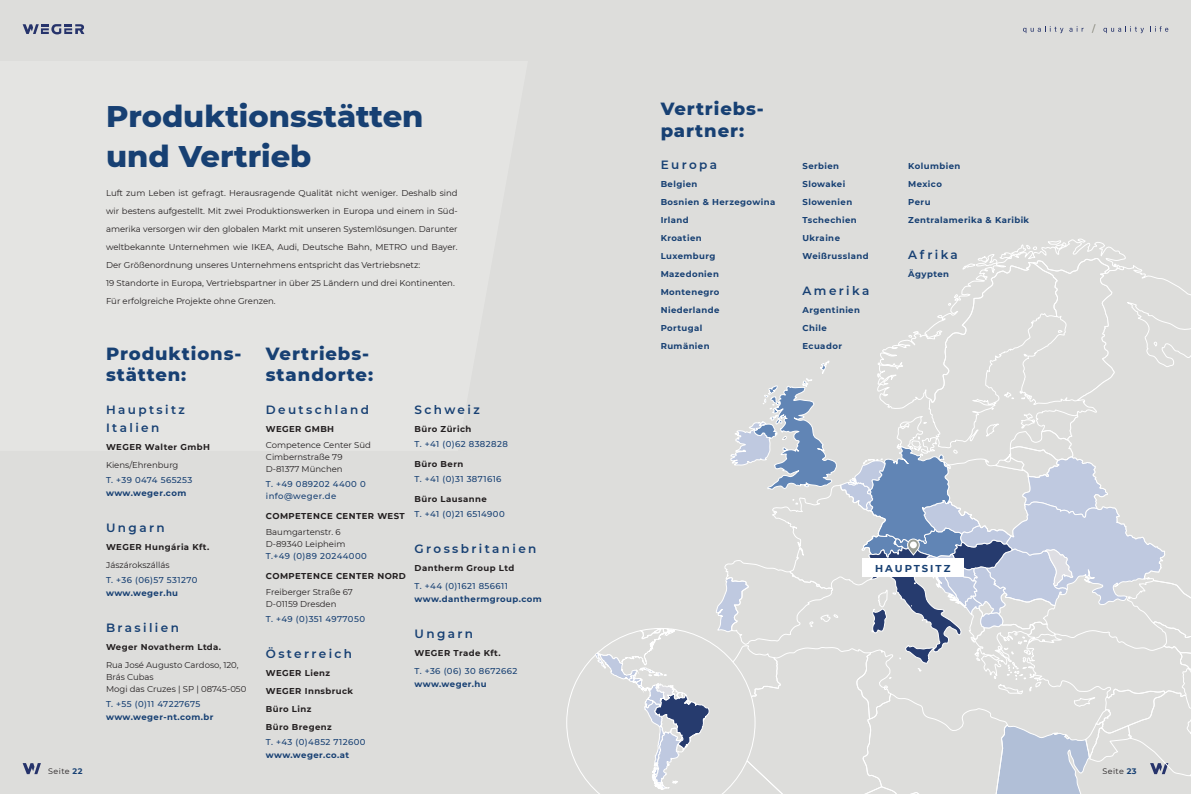
<style>
.page{position:relative;width:1191px;height:794px;background:#dddddb}
.page>*{position:absolute;margin:0;border:0;box-sizing:border-box;transform-origin:0 0}
.t1{font:800 30.5px/40px "Montserrat";color:#174073}
.t2{font:800 18px/21.6px "Montserrat";letter-spacing:.05em;color:#174073}
.t3{font:600 12px/18px "Montserrat";letter-spacing:.2em;color:#174073}
.t4{font:700 10px "Montserrat";letter-spacing:.2em;color:#174073}
.t5{font:8.5px/18px "Montserrat";color:#231f20}
.t6{font:700 8.5px/18px "Montserrat";letter-spacing:.05em;color:#174073}
.t7{font:500 8.5px/12px "Montserrat";letter-spacing:.05em;color:#174073}
.t8{font:700 8.5px/18px "Montserrat";letter-spacing:.05em;color:#231f20}
.t9{font:8px "Montserrat";letter-spacing:.05em;color:#231f20}
.s1{font-weight:700;color:#174073}
</style>
<div class="page">
<svg style="left:23px;top:763px;width:18px;height:11px"></svg>
<svg style="left:1091px;top:24px;width:4px;height:9px"></svg>
<svg style="left:1103px;top:26px;width:41px;height:7px"></svg>
<svg style="left:1150px;top:26px;width:18px;height:6px"></svg>
<svg style="left:1023px;top:26px;width:40px;height:7px"></svg>
<svg style="left:1069px;top:26px;width:14px;height:6px"></svg>
<svg style="left:23px;top:24px;width:61px;height:10px"></svg>
<svg style="left:994px;top:238px;width:132px;height:20px"></svg>
<svg style="left:566px;top:258px;width:625px;height:536px"></svg>
<div style="left:910px;top:541px;width:6px;height:7px;background:#fff;border-radius:50%"></div>
<h1 class="t1" style="left:106px;top:95px;width:319px">Produktionsstätten und Vertrieb</h1>
<p class="t5" style="left:106px;top:184px;width:353px">Luft zum Leben ist gefragt. Herausragende Qualität nicht weniger. Deshalb sind wir bestens aufgestellt. Mit zwei Produktionswerken in Europa und einem in Süd&shy;amerika versorgen wir den globalen Markt mit unseren Systemlösungen. Darunter weltbekannte Unternehmen wie IKEA, Audi, Deutsche Bahn, METRO und Bayer.<br>Der Größenordnung unseres Unternehmens entspricht das Vertriebsnetz:<br>19 Standorte in Europa, Vertriebspartner in über 25 Ländern und drei Kontinenten.<br>Für erfolgreiche Projekte ohne Grenzen.</p>
<h2 class="t2" style="left:106px;top:342px;width:137px">Produktions&shy;stätten:</h2>
<h3 class="t3" style="left:106px;top:400px;width:80px">Hauptsitz<br>Italien</h3>
<p class="t8" style="left:106px;top:437px;width:105px">WEGER Walter GmbH</p>
<p class="t5" style="left:106px;top:455px;width:74px">Kiens/Ehrenburg</p>
<p class="t7" style="left:106px;top:473px;width:88px">T. +39 0474 565253</p>
<p class="t6" style="left:106px;top:483px;width:82px">www.weger.com</p>
<h3 class="t3" style="left:106px;top:518px;width:60px">Ungarn</h3>
<p class="t8" style="left:106px;top:537px;width:105px">WEGER Hungária Kft.</p>
<p class="t5" style="left:106px;top:555px;width:65px">Jászárokszállás</p>
<p class="t7" style="left:106px;top:573px;width:93px">T. +36 (06)57 531270</p>
<p class="t6" style="left:106px;top:583px;width:74px">www.weger.hu</p>
<h3 class="t3" style="left:106px;top:618px;width:74px">Brasilien</h3>
<p class="t8" style="left:106px;top:637px;width:117px">Weger Novatherm Ltda.</p>
<p class="t5" style="left:106px;top:658px;width:142px;line-height:12px">Rua José Augusto Cardoso, 120,<br>Brás Cubas<br>Mogi das Cruzes | SP | 08745-050</p>
<p class="t7" style="left:106px;top:697px;width:96px">T. +55 (0)11 47227675</p>
<p class="t6" style="left:106px;top:707px;width:109px">www.weger-nt.com.br</p>
<h2 class="t2" style="left:266px;top:342px;width:109px">Vertriebs&shy;standorte:</h2>
<h3 class="t3" style="left:266px;top:400px;width:105px">Deutschland</h3>
<p class="t8" style="left:266px;top:419px;width:70px">WEGER GMBH</p>
<p class="t5" style="left:266px;top:438px;width:106px;line-height:12px">Competence Center Süd<br>Cimbernstraße 79<br>D-81377 München</p>
<p class="t7" style="left:266px;top:477px;width:101px">T. +49 089202 4400 0 info@weger.de</p>
<p class="t8" style="left:266px;top:506px;width:140px">COMPETENCE CENTER WEST</p>
<p class="t5" style="left:266px;top:525px;width:81px;line-height:12px">Baumgartenstr. 6<br>D-89340 Leipheim</p>
<p class="t7" style="left:266px;top:549px;width:102px">T.+49 (0)89 20244000</p>
<p class="t8" style="left:266px;top:566px;width:142px">COMPETENCE CENTER NORD</p>
<p class="t5" style="left:266px;top:585px;width:88px;line-height:12px">Freiberger Straße 67<br>D-01159 Dresden</p>
<p class="t7" style="left:266px;top:612px;width:101px">T. +49 (0)351 4977050</p>
<h3 class="t3" style="left:266px;top:644px;width:88px">Österreich</h3>
<p class="t8" style="left:266px;top:663px;width:89px">WEGER Lienz<br>WEGER Innsbruck<br>Büro Linz<br>Büro Bregenz</p>
<p class="t7" style="left:266px;top:735px;width:101px">T. +43 (0)4852 712600</p>
<p class="t6" style="left:266px;top:745px;width:85px">www.weger.co.at</p>
<h3 class="t3" style="left:414px;top:400px;width:67px">Schweiz</h3>
<p class="t8" style="left:414px;top:420px;width:58px">Büro Zürich</p>
<p class="t7" style="left:414px;top:438px;width:95px">T. +41 (0)62 8382828</p>
<p class="t8" style="left:414px;top:455px;width:50px">Büro Bern</p>
<p class="t7" style="left:414px;top:473px;width:88px">T. +41 (0)31 3871616</p>
<p class="t8" style="left:414px;top:490px;width:74px">Büro Lausanne</p>
<p class="t7" style="left:414px;top:508px;width:92px">T. +41 (0)21 6514900</p>
<h3 class="t3" style="left:414px;top:539px;width:123px">Grossbritanien</h3>
<p class="t8" style="left:414px;top:559px;width:101px">Dantherm Group Ltd</p>
<p class="t7" style="left:414px;top:580px;width:95px">T. +44 (0)1621 856611</p>
<p class="t6" style="left:414px;top:590px;width:129px">www.danthermgroup.com</p>
<h3 class="t3" style="left:414px;top:624px;width:60px">Ungarn</h3>
<p class="t8" style="left:414px;top:644px;width:88px">WEGER Trade Kft.</p>
<p class="t7" style="left:414px;top:665px;width:104px">T. +36 (06) 30 8672662</p>
<p class="t6" style="left:414px;top:675px;width:74px">www.weger.hu</p>
<h2 class="t2" style="left:660px;top:97px;width:105px">Vertriebs&shy;partner:</h2>
<h3 class="t3" style="left:660px;top:155px;width:58px">Europa</h3>
<p class="t6" style="left:660px;top:175px;width:116px">Belgien<br>Bosnien &amp; Herzegowina<br>Irland<br>Kroatien<br>Luxemburg<br>Mazedonien<br>Montenegro<br>Niederlande<br>Portugal<br>Rumänien</p>
<p class="t6" style="left:802px;top:157px;width:68px">Serbien<br>Slowakei<br>Slowenien<br>Tschechien<br>Ukraine<br>Weißrussland</p>
<h3 class="t3" style="left:802px;top:281px;width:68px">Amerika</h3>
<p class="t6" style="left:802px;top:301px;width:59px">Argentinien<br>Chile<br>Ecuador</p>
<p class="t6" style="left:908px;top:157px;width:122px">Kolumbien<br>Mexico<br>Peru<br>Zentralamerika &amp; Karibik</p>
<h3 class="t3" style="left:908px;top:245px;width:51px">Afrika</h3>
<p class="t6" style="left:908px;top:265px;width:42px">Ägypten</p>
<p class="t4" style="left:875px;top:561px;width:77px">HAUPTSITZ</p>
<p class="t9" style="left:48px;top:766px;width:36px">Seite <span class="s1">22</span></p>
<p class="t9" style="left:1102px;top:766px;width:36px">Seite <span class="s1">23</span></p>
</div>
